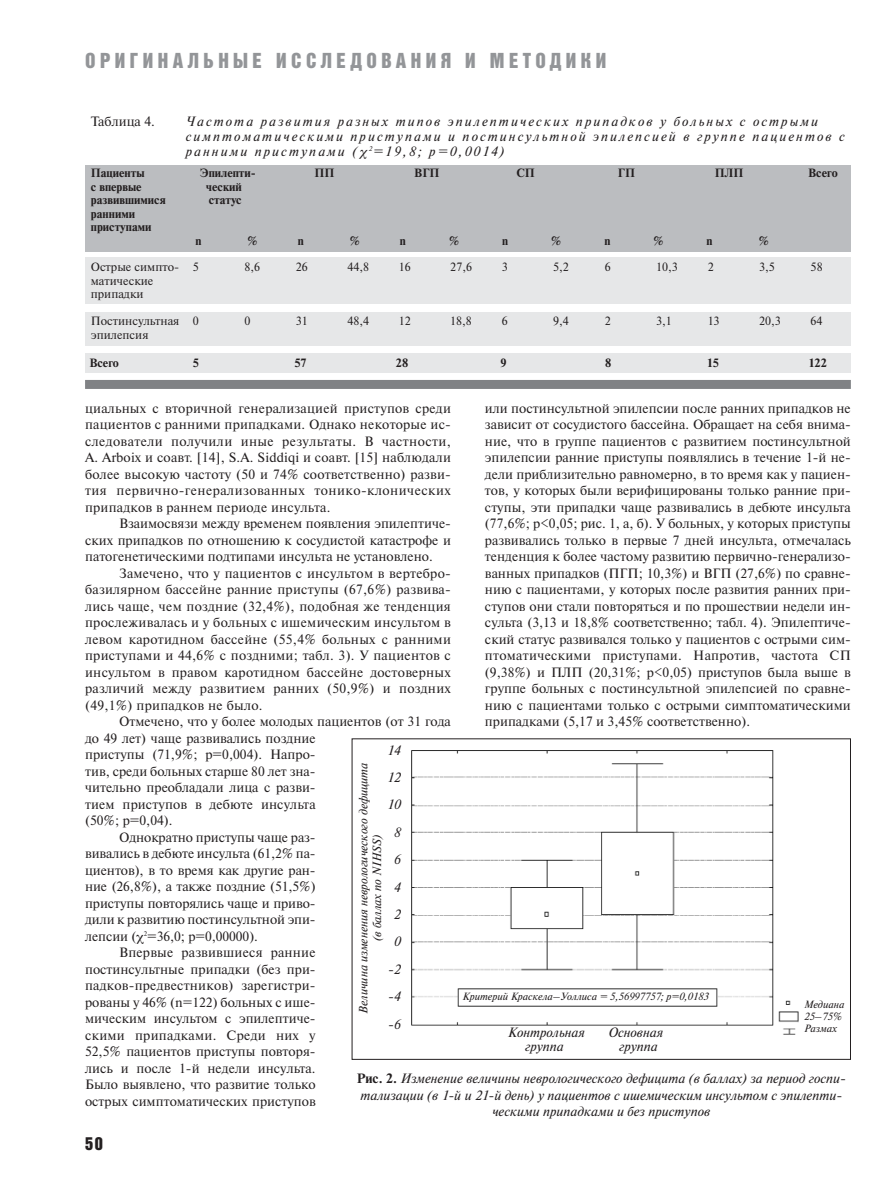
<style>
.page{position:relative;width:893px;height:1190px;background:#fff}
.page>*{position:absolute;margin:0;border:0;box-sizing:border-box;transform-origin:0 0}
.t1{font:21px "Bastion Kontrast";letter-spacing:.21em;color:#939598}
.t2{font:18px "Bastion Kontrast";color:#231f20}
.t3{font:13.5px/16.5px "Newton C";color:#231f20;text-align:justify}
.t4{font:italic 13.5px/27.5px "Newton C";color:#231f20;text-align:center}
.t5{font:italic 13.5px/15px "Newton C";letter-spacing:.15em;color:#231f20}
.t6{font:13.5px "Newton C";letter-spacing:.02em;color:#231f20}
.t7{font:12px/13.5px "Newton C";color:#231f20}
.t8{font:700 12px/13.5px "Newton C";color:#231f20}
.t9{font:italic 12px/13.5px "Newton C";color:#231f20;text-align:center}
.t10{font:italic 10.5px/12px "Newton C";color:#231f20}
.s1{font-weight:700;font-style:normal}
</style>
<div class="page">
<div style="left:85px;top:258px;width:765px;height:19px;background:#e6e7e8"></div>
<div style="left:85px;top:165px;width:765px;height:86px;background:#bbbdc0"></div>
<div style="left:85px;top:380px;width:765px;height:9px;background:#808285"></div>
<div style="left:85px;top:275px;width:765px;height:29px;background:#e6e7e8"></div>
<div style="left:85px;top:312px;width:765px;height:33px;background:#e6e7e8"></div>
<div style="left:85px;top:354px;width:765px;height:19px;background:#e6e7e8"></div>
<img style="left:411px;top:750px;width:388px;height:285px">
<h1 class="t1" style="left:85px;top:53px;width:522px">ОРИГИНАЛЬНЫЕ ИССЛЕДОВАНИЯ И МЕТОДИКИ</h1>
<p class="t3" style="left:91px;top:114px;width:66px">Таблица 4.</p>
<p class="t5" style="left:186px;top:115px;width:660px">Частота развития разных типов эпилептических припадков у больных с острыми симптоматическими приступами и постинсультной эпилепсией в группе пациентов с ранними приступами ( <sup>2</sup>=19,8; p=0,0014)</p>
<p class="t8" style="left:91px;top:167px;width:55px">Пациенты</p>
<p class="t8" style="left:200px;top:167px;width:57px">Эпилепти-</p>
<p class="t8" style="left:314px;top:167px;width:21px">ПП</p>
<p class="t8" style="left:414px;top:167px;width:27px">ВГП</p>
<p class="t8" style="left:516px;top:167px;width:20px">СП</p>
<p class="t8" style="left:618px;top:167px;width:19px">ГП</p>
<p class="t8" style="left:715px;top:167px;width:30px">ПЛП</p>
<p class="t8" style="left:808px;top:167px;width:31px">Всего</p>
<p class="t8" style="left:91px;top:181px;width:52px">с впервые</p>
<p class="t8" style="left:206px;top:181px;width:37px">ческий</p>
<p class="t8" style="left:91px;top:194px;width:76px">развившимися</p>
<p class="t8" style="left:209px;top:194px;width:34px">статус</p>
<p class="t8" style="left:91px;top:208px;width:62px">ранними приступами</p>
<p class="t8" style="left:195px;top:235px;width:8px">n</p>
<p class="t8" style="left:247px;top:235px;width:12px">%</p>
<p class="t8" style="left:298px;top:235px;width:8px">n</p>
<p class="t8" style="left:350px;top:235px;width:12px">%</p>
<p class="t8" style="left:400px;top:235px;width:8px">n</p>
<p class="t8" style="left:449px;top:235px;width:12px">%</p>
<p class="t8" style="left:502px;top:235px;width:8px">n</p>
<p class="t8" style="left:551px;top:235px;width:12px">%</p>
<p class="t8" style="left:604px;top:235px;width:8px">n</p>
<p class="t8" style="left:653px;top:235px;width:12px">%</p>
<p class="t8" style="left:706px;top:235px;width:8px">n</p>
<p class="t8" style="left:758px;top:235px;width:12px">%</p>
<p class="t7" style="left:91px;top:261px;width:90px">Острые симпто&shy;матические припадки</p>
<p class="t7" style="left:91px;top:315px;width:90px">Постинсультная эпилепсия</p>
<p class="t7" style="left:244px;top:261px;width:17px">8,6</p>
<p class="t7" style="left:296px;top:261px;width:14px">26</p>
<p class="t7" style="left:399px;top:261px;width:13px">16</p>
<p class="t7" style="left:450px;top:261px;width:23px">27,6</p>
<p class="t7" style="left:604px;top:261px;width:7px">6</p>
<p class="t7" style="left:347px;top:261px;width:23px">44,8</p>
<p class="t7" style="left:502px;top:261px;width:8px">3</p>
<p class="t7" style="left:553px;top:261px;width:17px">5,2</p>
<p class="t7" style="left:656px;top:261px;width:23px">10,3</p>
<p class="t7" style="left:707px;top:261px;width:8px">2</p>
<p class="t7" style="left:759px;top:261px;width:17px">3,5</p>
<p class="t7" style="left:810px;top:261px;width:14px">58</p>
<p class="t7" style="left:193px;top:261px;width:8px">5</p>
<p class="t7" style="left:502px;top:315px;width:7px">6</p>
<p class="t7" style="left:810px;top:315px;width:14px">64</p>
<p class="t7" style="left:193px;top:315px;width:8px">0</p>
<p class="t7" style="left:244px;top:315px;width:8px">0</p>
<p class="t7" style="left:296px;top:315px;width:13px">31</p>
<p class="t7" style="left:347px;top:315px;width:23px">48,4</p>
<p class="t7" style="left:399px;top:315px;width:13px">12</p>
<p class="t7" style="left:450px;top:315px;width:23px">18,8</p>
<p class="t7" style="left:553px;top:315px;width:17px">9,4</p>
<p class="t7" style="left:604px;top:315px;width:8px">2</p>
<p class="t7" style="left:656px;top:315px;width:17px">3,1</p>
<p class="t7" style="left:707px;top:315px;width:13px">13</p>
<p class="t7" style="left:759px;top:315px;width:23px">20,3</p>
<p class="t8" style="left:89px;top:357px;width:31px">Всего</p>
<p class="t8" style="left:193px;top:357px;width:8px">5</p>
<p class="t8" style="left:294px;top:357px;width:14px">57</p>
<p class="t8" style="left:396px;top:357px;width:14px">28</p>
<p class="t8" style="left:500px;top:357px;width:8px">9</p>
<p class="t8" style="left:605px;top:357px;width:8px">8</p>
<p class="t8" style="left:706px;top:357px;width:14px">15</p>
<p class="t8" style="left:808px;top:357px;width:20px">122</p>
<p class="t3" style="left:485px;top:401px;width:367px">или постинсультной эпилепсии после ранних припадков не зависит от сосудистого бассейна. Обращает на себя внима&shy;ние, что в группе пациентов с развитием постинсультной эпилепсии ранние приступы появлялись в течение 1-й не&shy;дели приблизительно равномерно, в то время как у пациен&shy;тов, у которых были верифицированы только ранние при&shy;ступы, эти припадки чаще развивались в дебюте инсульта (77,6%; p&lt;0,05; рис. 1, а, б). У больных, у которых приступы развивались только в первые 7 дней инсульта, отмечалась тенденция к более частому развитию первично-генерализо&shy;ванных припадков (ПГП; 10,3%) и ВГП (27,6%) по сравне&shy;нию с пациентами, у которых после развития ранних при&shy;ступов они стали повторяться и по прошествии недели ин&shy;сульта (3,13 и 18,8% соответственно; табл. 4). Эпилептиче&shy;ский статус развивался только у пациентов с острыми сим&shy;птоматическими приступами. Напротив, частота СП (9,38%) и ПЛП (20,31%; p&lt;0,05) приступов была выше в группе больных с постинсультной эпилепсией по сравне&shy;нию с пациентами только с острыми симптоматическими припадками (5,17 и 3,45% соответственно).</p>
<p class="t3" style="left:85px;top:401px;width:367px">циальных с вторичной генерализацией приступов среди пациентов с ранними припадками. Однако некоторые ис&shy;следователи получили иные результаты. В частности, A. Arboix и соавт. [14], S.A. Siddiqi и соавт. [15] наблюдали более высокую частоту (50 и 74% соответственно) разви&shy;тия первично-генерализованных тонико-клонических припадков в раннем периоде инсульта.</p>
<p class="t3" style="left:85px;top:516px;width:367px;text-indent:34px">Взаимосвязи между временем появления эпилептиче&shy;ских припадков по отношению к сосудистой катастрофе и патогенетическими подтипами инсульта не установлено.</p>
<p class="t3" style="left:85px;top:566px;width:367px;text-indent:34px">Замечено, что у пациентов с инсультом в вертебро&shy;базилярном бассейне ранние приступы (67,6%) развива&shy;лись чаще, чем поздние (32,4%), подобная же тенденция прослеживалась и у больных с ишемическим инсультом в левом каротидном бассейне (55,4% больных с ранними приступами и 44,6% с поздними; табл. 3). У пациентов с инсультом в правом каротидном бассейне достоверных различий между развитием ранних (50,9%) и поздних (49,1%) припадков не было.</p>
<p class="t3" style="left:119px;top:714px;width:333px">Отмечено, что у более молодых пациентов (от 31 года</p>
<p class="t3" style="left:85px;top:731px;width:232px">до 49 лет) чаще развивались поздние</p>
<p class="t3" style="left:85px;top:747px;width:232px">приступы (71,9%; p=0,004). Напро-</p>
<p class="t3" style="left:85px;top:764px;width:232px">тив, среди больных старше 80 лет зна-</p>
<p class="t3" style="left:85px;top:780px;width:232px">чительно преобладали лица с разви-</p>
<p class="t3" style="left:85px;top:797px;width:232px">тием приступов в дебюте инсульта</p>
<p class="t3" style="left:85px;top:813px;width:89px">(50%; p=0,04).</p>
<p class="t3" style="left:119px;top:830px;width:198px">Однократно приступы чаще раз-</p>
<p class="t3" style="left:85px;top:846px;width:232px">вивались в дебюте инсульта (61,2% па-</p>
<p class="t3" style="left:85px;top:863px;width:232px">циентов), в то время как другие ран-</p>
<p class="t3" style="left:85px;top:879px;width:232px">ние (26,8%), а также поздние (51,5%)</p>
<p class="t3" style="left:85px;top:896px;width:232px">приступы повторялись чаще и приво-</p>
<p class="t3" style="left:85px;top:912px;width:232px">дили к развитию постинсультной эпи-</p>
<p class="t3" style="left:85px;top:929px;width:174px">лепсии ( <sup>2</sup>=36,0; p=0,00000).</p>
<p class="t3" style="left:119px;top:945px;width:198px">Впервые развившиеся ранние</p>
<p class="t3" style="left:85px;top:962px;width:232px">постинсультные припадки (без при-</p>
<p class="t3" style="left:85px;top:978px;width:232px">падков-предвестников) зарегистри-</p>
<p class="t3" style="left:85px;top:995px;width:232px">рованы у 46% (n=122) больных с ише-</p>
<p class="t3" style="left:85px;top:1011px;width:232px">мическим инсультом с эпилептиче-</p>
<p class="t6" style="left:85px;top:1030px;width:232px">скими припадками. Среди них у</p>
<p class="t3" style="left:85px;top:1044px;width:232px">52,5% пациентов приступы повторя-</p>
<p class="t3" style="left:85px;top:1061px;width:232px">лись и после 1-й недели инсульта.</p>
<p class="t3" style="left:85px;top:1077px;width:232px">Было выявлено, что развитие только</p>
<p class="t3" style="left:85px;top:1094px;width:232px">острых симптоматических приступов</p>
<p class="t4" style="left:387px;top:737px;width:15px">14<br>12<br>10<br>8<br>6<br>4<br>2<br>0 -2 -4 -6</p>
<p class="t9" style="left:358px;top:1013px;width:252px;rotate:-90deg">Величина изменения неврологического дефицита (в баллах по NIHSS)</p>
<p class="t10" style="left:462px;top:991px;width:247px">Критерий Краскела–Уоллиса = 5,56997757; р=0,0183</p>
<p class="t10" style="left:804px;top:999px;width:42px">Медиана<br>25–75%<br>Размах</p>
<p class="t4" style="left:508px;top:1020px;width:78px">Контрольная</p>
<p class="t4" style="left:609px;top:1020px;width:56px">Основная</p>
<p class="t4" style="left:525px;top:1033px;width:40px">группа</p>
<p class="t4" style="left:619px;top:1033px;width:40px">группа</p>
<p class="t4" style="left:357px;top:1071px;width:490px;line-height:16.5px"><span class="s1">Рис. 2.</span> Изменение величины неврологического дефицита (в баллах) за период госпи&shy;тализации (в 1-й и 21-й день) у пациентов с ишемическим инсультом с эпилепти&shy;ческими припадками и без приступов</p>
<h2 class="t2" style="left:85px;top:1137px;width:19px">50</h2>
</div>
